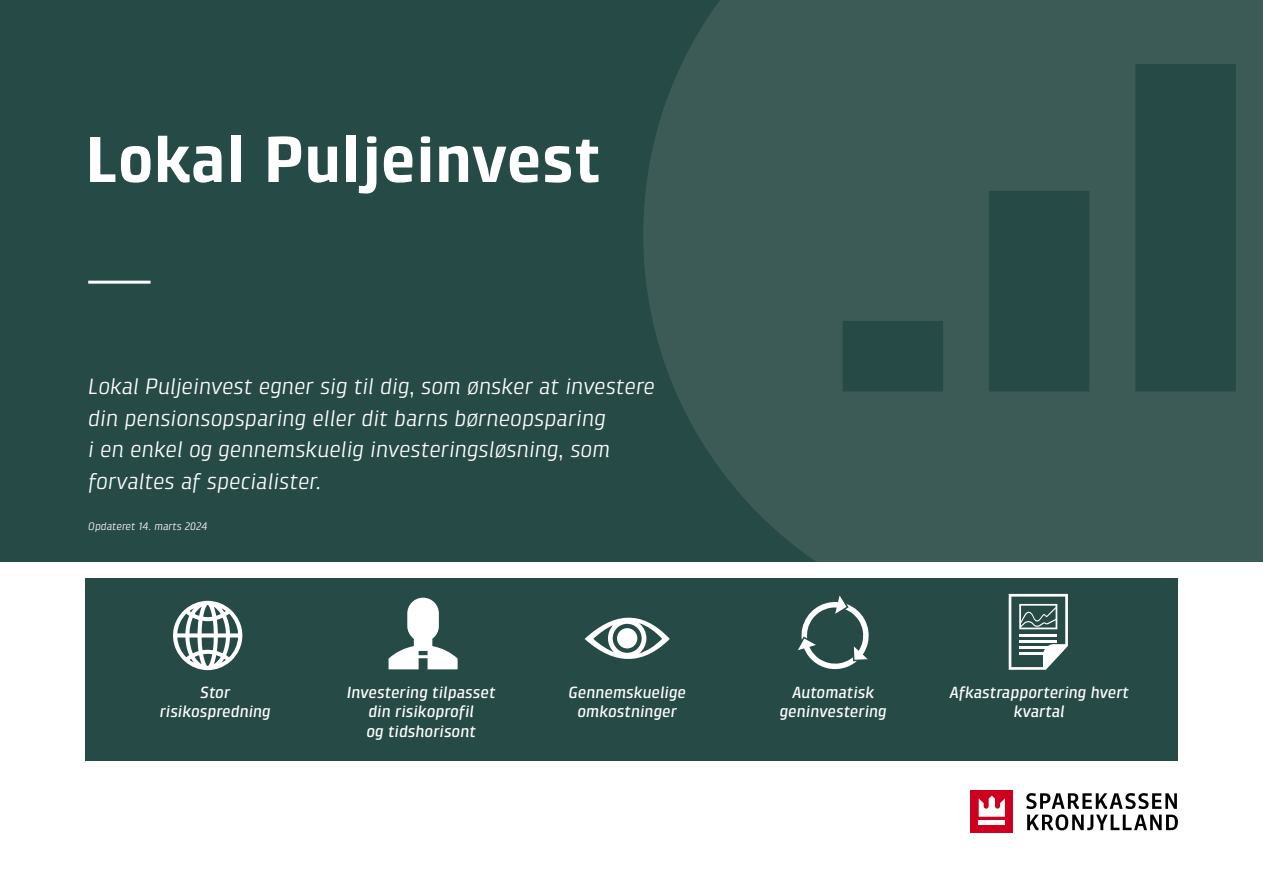
<style>
.page{position:relative;width:1263px;height:893px;background:#fff}
.page>*{position:absolute;margin:0;border:0;box-sizing:border-box;transform-origin:0 0}
.t1{font:700 66.15px "Klint LT Pro";color:#fff}
.t2{font:italic 22.5px/31.5px "Klint LT Pro";color:#fff}
.t3{font:italic 500 16.5px/19.5px "Klint LT Pro";color:#fff;text-align:center}
.t4{font:italic 10.95px "Klint LT Pro";color:#fff}
</style>
<div class="page">
<div style="left:970px;top:790px;width:43px;height:43px;background:#ce001f"></div>
<svg style="left:979px;top:795px;width:26px;height:22px"></svg>
<hr style="left:979px;top:820px;width:26px;height:4px;background:#fbfbfa">
<svg style="left:1026px;top:793px;width:152px;height:37px"></svg>
<div style="left:0;top:0;width:1263px;height:561px;background:#264a46"></div>
<svg style="left:643px;top:0;width:620px;height:561px;fill:#3c5b57"></svg>
<div style="left:85px;top:578px;width:1093px;height:183px;background:#264a46"></div>
<svg style="left:389px;top:598px;width:69px;height:71px"></svg>
<hr style="left:88px;top:281px;width:63px;height:3px;background:#fff">
<svg style="left:1009px;top:594px;width:59px;height:76px"></svg>
<svg style="left:173px;top:601px;width:69px;height:69px"></svg>
<svg style="left:585px;top:617px;width:85px;height:42px"></svg>
<div style="left:617px;top:628px;width:20px;height:20px;background:#fff;border-radius:50%"></div>
<svg style="left:798px;top:595px;width:71px;height:75px"></svg>
<h1 class="t1" style="left:85px;top:122px;width:518px">Lokal Puljeinvest</h1>
<p class="t2" style="left:88px;top:371px;width:568px">Lokal Puljeinvest egner sig til dig, som ønsker at investere din pensionsopsparing eller dit barns børneopsparing<br>i en enkel og gennemskuelig investeringsløsning, som forvaltes af specialister.</p>
<p class="t4" style="left:88px;top:520px;width:121px">Opdateret 14. marts 2024</p>
<p class="t3" style="left:160px;top:682px;width:113px">Stor risikospredning</p>
<p class="t3" style="left:347px;top:682px;width:150px">Investering tilpasset din risikoprofil<br>og tidshorisont</p>
<p class="t3" style="left:568px;top:682px;width:119px">Gennemskuelige omkostninger</p>
<p class="t3" style="left:780px;top:682px;width:108px">Automatisk geninvestering</p>
<p class="t3" style="left:949px;top:682px;width:181px">Afkastrapportering hvert kvartal</p>
</div>
